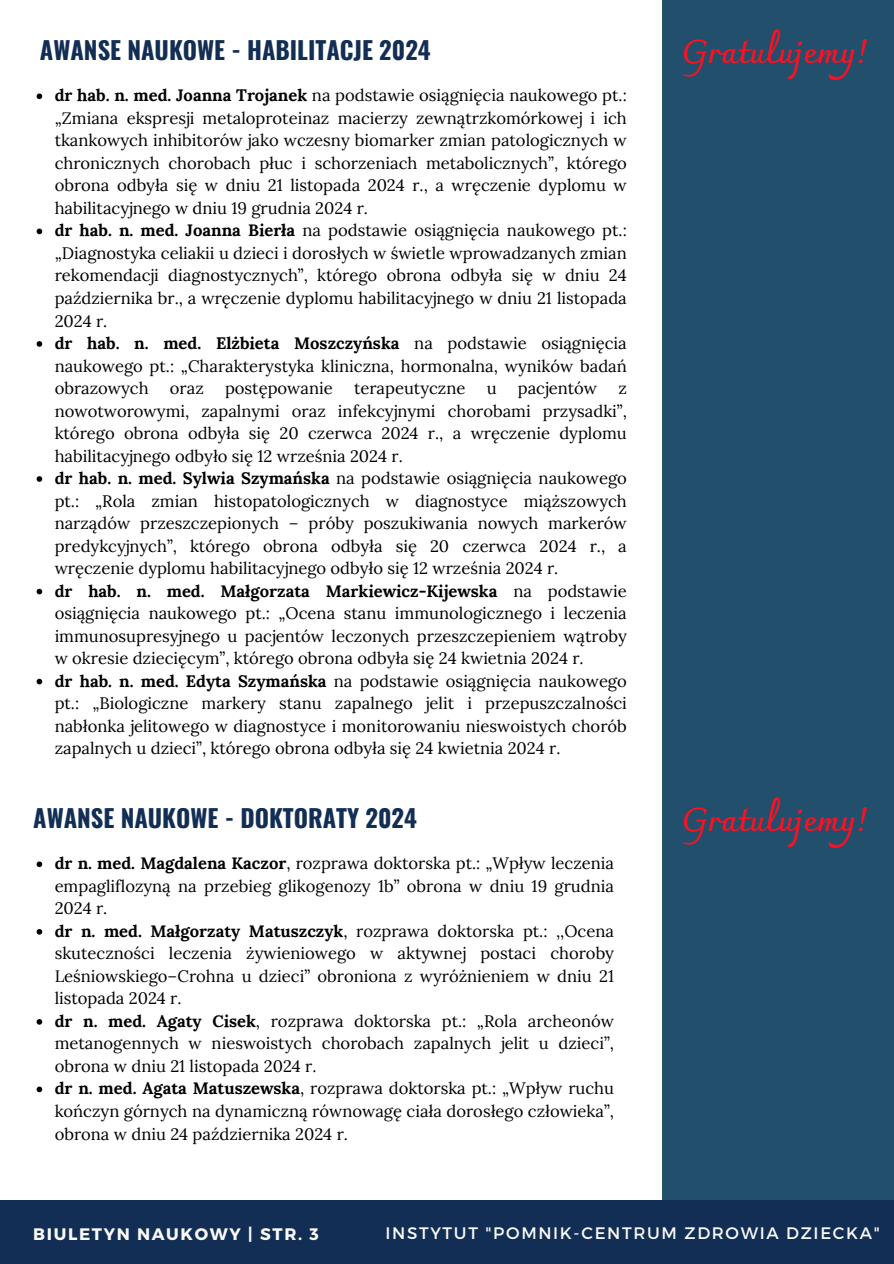
<style>
.page{position:relative;width:894px;height:1264px;background:#fff}
.page>*{position:absolute;margin:0;border:0;box-sizing:border-box;transform-origin:0 0}
.t1{font:700 33px "Charmonman";color:#fe1022}
.t2{font:700 24.45px "Oswald";color:#132e54}
.t3{font:16.65px "Montserrat";letter-spacing:.1em;color:#fafafa}
.t4{font:700 16.65px "Montserrat";letter-spacing:.1em;color:#fafafa}
.t5{font:16.5px/22.5px "Lora";color:#000;text-align:justify}
.s1{font-weight:700}
</style>
<div class="page">
<div style="left:662px;top:0;width:231px;height:1199px;background:#224f6b"></div>
<div style="left:0;top:1199px;width:893px;height:64px;background:#132e54"></div>
<svg style="left:37px;top:93px;width:5px;height:6px"></svg>
<svg style="left:37px;top:228px;width:5px;height:6px"></svg>
<svg style="left:37px;top:341px;width:5px;height:6px"></svg>
<svg style="left:37px;top:476px;width:5px;height:6px"></svg>
<svg style="left:37px;top:588px;width:5px;height:6px"></svg>
<svg style="left:37px;top:678px;width:5px;height:6px"></svg>
<svg style="left:37px;top:861px;width:5px;height:6px"></svg>
<svg style="left:37px;top:929px;width:5px;height:5px"></svg>
<svg style="left:37px;top:1019px;width:5px;height:5px"></svg>
<svg style="left:37px;top:1086px;width:5px;height:6px"></svg>
<p class="t2" style="left:40px;top:31px;width:392px">AWANSE NAUKOWE - HABILITACJE 2024</p>
<p class="t1" style="left:681px;top:32px;width:188px">Gratulujemy!</p>
<p class="t5" style="left:55px;top:84px;width:573px"><span class="s1">dr hab. n. med. Joanna Trojanek</span> na podstawie osiągnięcia naukowego pt.: „Zmiana ekspresji metaloproteinaz macierzy zewnątrzkomórkowej i ich tkankowych inhibitorów jako wczesny biomarker zmian patologicznych w chronicznych chorobach płuc i schorzeniach metabolicznych”, którego obrona odbyła się w dniu 21 listopada 2024 r., a wręczenie dyplomu w habilitacyjnego w dniu 19 grudnia 2024 r.</p>
<p class="t5" style="left:55px;top:219px;width:573px"><span class="s1">dr hab. n. med. Joanna Bierła</span> na podstawie osiągnięcia naukowego pt.: „Diagnostyka celiakii u dzieci i dorosłych w świetle wprowadzanych zmian rekomendacji diagnostycznych”, którego obrona odbyła się w dniu 24 października br., a wręczenie dyplomu habilitacyjnego w dniu 21 listopada 2024 r.</p>
<p class="t5" style="left:55px;top:332px;width:573px"><span class="s1">dr hab. n. med. Elżbieta Moszczyńska</span> na podstawie osiągnięcia naukowego pt.: „Charakterystyka kliniczna, hormonalna, wyników badań obrazowych</p>
<p class="t5" style="left:170px;top:377px;width:35px">oraz</p>
<p class="t5" style="left:225px;top:377px;width:109px">postępowanie</p>
<p class="t5" style="left:354px;top:377px;width:113px">terapeutyczne</p>
<p class="t5" style="left:486px;top:377px;width:11px">u</p>
<p class="t5" style="left:517px;top:377px;width:81px">pacjentów</p>
<p class="t5" style="left:55px;top:377px;width:573px;text-indent:563px">z nowotworowymi, zapalnymi oraz infekcyjnymi chorobami przysadki”, którego obrona odbyła się 20 czerwca 2024 r., a wręczenie dyplomu habilitacyjnego odbyło się 12 września 2024 r.</p>
<h2 class="t5" style="left:55px;top:467px;width:573px"><span class="s1">dr hab. n. med. Sylwia Szymańska</span> na podstawie osiągnięcia naukowego pt.: „Rola zmian histopatologicznych w diagnostyce miąższowych narządów przeszczepionych – próby poszukiwania nowych markerów predykcyjnych”, którego obrona odbyła się 20 czerwca 2024 r., a wręczenie dyplomu habilitacyjnego odbyło się 12 września 2024 r.</h2>
<p class="t5" style="left:55px;top:579px;width:573px"><span class="s1">dr hab. n. med. Małgorzata Markiewicz-Kijewska</span> na podstawie osiągnięcia naukowego pt.: „Ocena stanu immunologicznego i leczenia immunosupresyjnego u pacjentów leczonych przeszczepieniem wątroby w okresie dziecięcym”, którego obrona odbyła się 24 kwietnia 2024 r.</p>
<p class="t5" style="left:55px;top:669px;width:573px"><span class="s1">dr hab. n. med. Edyta Szymańska</span> na podstawie osiągnięcia naukowego pt.: „Biologiczne markery stanu zapalnego jelit i przepuszczalności nabłonka jelitowego w diagnostyce i monitorowaniu nieswoistych chorób zapalnych u dzieci”, którego obrona odbyła się 24 kwietnia 2024 r.</p>
<h1 class="t2" style="left:33px;top:799px;width:385px">AWANSE NAUKOWE - DOKTORATY 2024</h1>
<p class="t1" style="left:681px;top:800px;width:188px">Gratulujemy!</p>
<p class="t5" style="left:55px;top:852px;width:560px"><span class="s1">dr n. med. Magdalena Kaczor</span>, rozprawa doktorska pt.: „Wpływ leczenia empagliflozyną na przebieg glikogenozy 1b” obrona w dniu 19 grudnia 2024 r.</p>
<p class="t5" style="left:55px;top:919px;width:560px"><span class="s1">dr n. med. Małgorzaty Matuszczyk</span>, rozprawa doktorska pt.: ,,Ocena skuteczności leczenia żywieniowego w aktywnej postaci choroby Leśniowskiego–Crohna u dzieci” obroniona z wyróżnieniem w dniu 21 listopada 2024 r.</p>
<p class="t5" style="left:55px;top:1009px;width:560px"><span class="s1">dr n. med. Agaty Cisek</span>, rozprawa doktorska pt.: „Rola archeonów metanogennych w nieswoistych chorobach zapalnych jelit u dzieci”, obrona w dniu 21 listopada 2024 r.</p>
<h1 class="t5" style="left:55px;top:1077px;width:560px"><span class="s1">dr n. med. Agata Matuszewska</span>, rozprawa doktorska pt.: „Wpływ ruchu kończyn górnych na dynamiczną równowagę ciała dorosłego człowieka”, obrona w dniu 24 października 2024 r.</h1>
<p class="t4" style="left:33px;top:1222px;width:287px">BIULETYN NAUKOWY | STR. 3</p>
<h2 class="t3" style="left:385px;top:1222px;width:495px">INSTYTUT "POMNIK-CENTRUM ZDROWIA DZIECKA"</h2>
</div>
